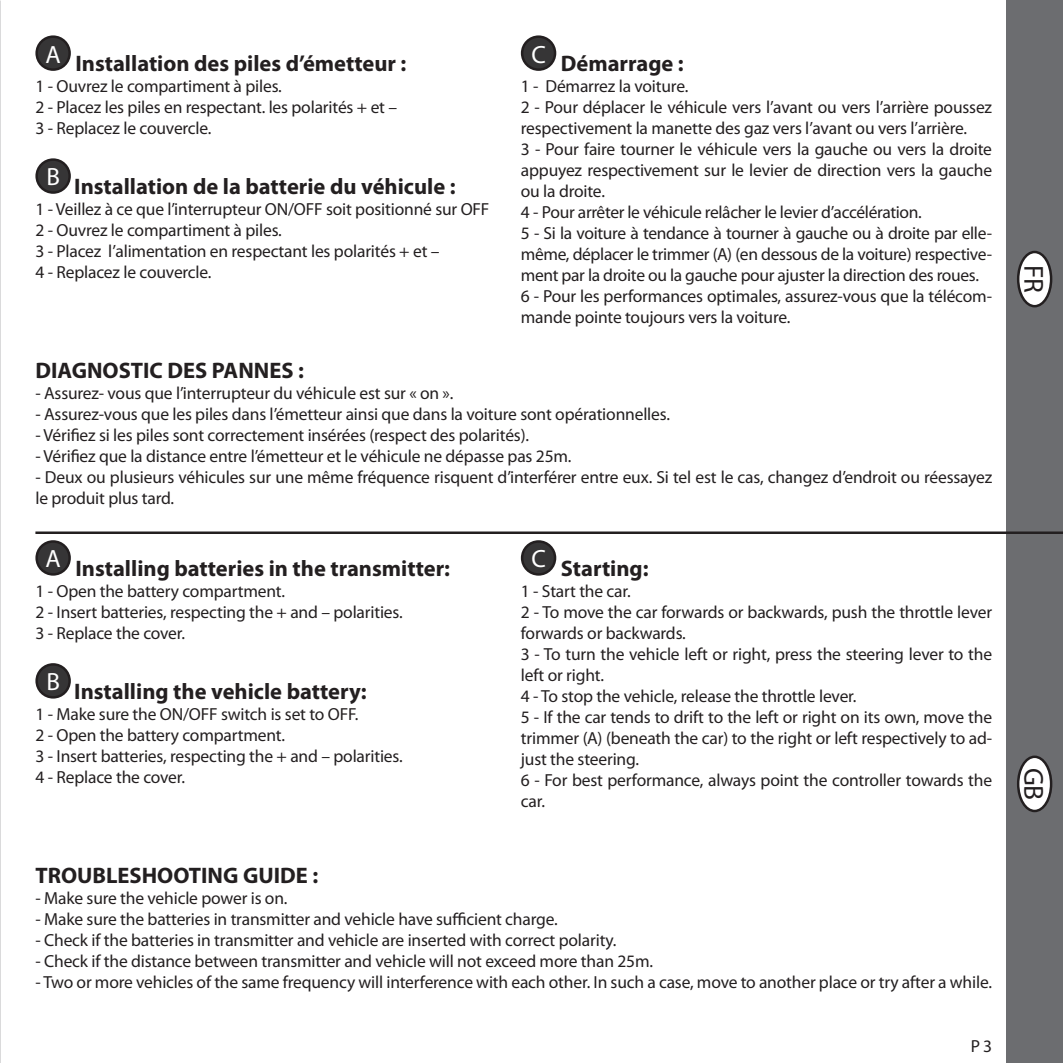
<style>
.page{position:relative;width:1063px;height:1063px;background:#fff}
.page>*{position:absolute;margin:0;border:0;box-sizing:border-box;transform-origin:0 0}
.t1{font:27.5px "Myriad Pro";color:#231f20}
.t2{font:700 22.5px "Myriad Pro";color:#231f20}
.t3{font:17.5px/21px "Myriad Pro";letter-spacing:-.01em;color:#231f20}
</style>
<div class="page">
<div style="left:1006px;top:0;width:57px;height:1063px;background:#6c6d70"></div>
<hr style="left:35px;top:531px;width:1028px;height:3px;background:#231f20">
<div style="left:1018px;top:252px;width:33px;height:54px;background:#fff;border-radius:50%"></div>
<div style="left:1017px;top:251px;width:35px;height:56px;border:2px solid #231f20;border-radius:50%"></div>
<div style="left:1018px;top:757px;width:33px;height:54px;background:#fff;border-radius:50%"></div>
<div style="left:1017px;top:756px;width:35px;height:56px;border:2px solid #231f20;border-radius:50%"></div>
<div style="left:37px;top:37px;width:33px;height:33px;background:#363536;border-radius:50%"></div>
<div style="left:35px;top:35px;width:36px;height:36px;border:2px solid #231f20;border-radius:50%"></div>
<div style="left:37px;top:160px;width:33px;height:33px;background:#363536;border-radius:50%"></div>
<div style="left:35px;top:158px;width:36px;height:36px;border:2px solid #231f20;border-radius:50%"></div>
<div style="left:522px;top:37px;width:33px;height:33px;background:#363536;border-radius:50%"></div>
<div style="left:521px;top:35px;width:35px;height:36px;border:2px solid #231f20;border-radius:50%"></div>
<div style="left:37px;top:541px;width:33px;height:33px;background:#363536;border-radius:50%"></div>
<div style="left:35px;top:540px;width:36px;height:36px;border:2px solid #231f20;border-radius:50%"></div>
<div style="left:37px;top:664px;width:33px;height:33px;background:#363536;border-radius:50%"></div>
<div style="left:35px;top:663px;width:36px;height:36px;border:2px solid #231f20;border-radius:50%"></div>
<div style="left:522px;top:541px;width:33px;height:33px;background:#363536;border-radius:50%"></div>
<div style="left:521px;top:540px;width:35px;height:36px;border:2px solid #231f20;border-radius:50%"></div>
<p class="t2" style="left:45px;top:49px;width:362px"><sup>A</sup> Installation des piles d’émetteur :</p>
<p class="t3" style="left:35px;top:75px;width:363px">1 - Ouvrez le compartiment à piles.<br>2 - Placez les piles en respectant. les polarités + et –<br>3 - Replacez le couvercle.</p>
<p class="t2" style="left:46px;top:172px;width:411px"><sup>B</sup> Installation de la batterie du véhicule :</p>
<p class="t3" style="left:35px;top:198px;width:456px">1 - Veillez à ce que l’interrupteur ON/OFF soit positionné sur OFF 2 - Ouvrez le compartiment à piles.<br>3 - Placez l’alimentation en respectant les polarités + et –<br>4 - Replacez le couvercle.</p>
<p class="t2" style="left:531px;top:49px;width:154px"><sup>C</sup> Démarrage :</p>
<p class="t3" style="left:521px;top:75px;width:473px">1 - Démarrez la voiture.<br>2 - Pour déplacer le véhicule vers l’avant ou vers l’arrière poussez respectivement la manette des gaz vers l’avant ou vers l’arrière.<br>3 - Pour faire tourner le véhicule vers la gauche ou vers la droite appuyez respectivement sur le levier de direction vers la gauche ou la droite.<br>4 - Pour arrêter le véhicule relâcher le levier d’accélération.<br>5 - Si la voiture à tendance à tourner à gauche ou à droite par elle&shy;même, déplacer le trimmer (A) (en dessous de la voiture) respective&shy;ment par la droite ou la gauche pour ajuster la direction des roues.<br>6 - Pour les performances optimales, assurez-vous que la télécom&shy;mande pointe toujours vers la voiture.</p>
<p class="t2" style="left:35px;top:356px;width:270px">DIAGNOSTIC DES PANNES :</p>
<p class="t3" style="left:35px;top:383px;width:419px">- Assurez- vous que l’interrupteur du véhicule est sur « on ».</p>
<p class="t3" style="left:35px;top:404px;width:636px">- Assurez-vous que les piles dans l’émetteur ainsi que dans la voiture sont opérationnelles.</p>
<p class="t3" style="left:35px;top:425px;width:495px">- Vérifiez si les piles sont correctement insérées (respect des polarités).</p>
<p class="t3" style="left:35px;top:446px;width:538px">- Vérifiez que la distance entre l’émetteur et le véhicule ne dépasse pas 25m.</p>
<p class="t3" style="left:35px;top:467px;width:958px">- Deux ou plusieurs véhicules sur une même fréquence risquent d’interférer entre eux. Si tel est le cas, changez d’endroit ou réessayez le produit plus tard.</p>
<p class="t2" style="left:45px;top:553px;width:406px"><sup>A</sup> Installing batteries in the transmitter:</p>
<p class="t3" style="left:35px;top:580px;width:369px">1 - Open the battery compartment.<br>2 - Insert batteries, respecting the + and – polarities.<br>3 - Replace the cover.</p>
<p class="t2" style="left:46px;top:676px;width:322px"><sup>B</sup> Installing the vehicle battery:</p>
<p class="t3" style="left:35px;top:703px;width:369px">1 - Make sure the ON/OFF switch is set to OFF.<br>2 - Open the battery compartment.<br>3 - Insert batteries, respecting the + and – polarities.<br>4 - Replace the cover.</p>
<p class="t2" style="left:531px;top:553px;width:119px"><sup>C</sup> Starting:</p>
<p class="t3" style="left:521px;top:580px;width:473px">1 - Start the car.<br>2 - To move the car forwards or backwards, push the throttle lever forwards or backwards.<br>3 - To turn the vehicle left or right, press the steering lever to the left or right.<br>4 - To stop the vehicle, release the throttle lever.<br>5 - If the car tends to drift to the left or right on its own, move the trimmer (A) (beneath the car) to the right or left respectively to ad&shy;just the steering.<br>6 - For best performance, always point the controller towards the car.</p>
<p class="t2" style="left:35px;top:861px;width:284px">TROUBLESHOOTING GUIDE :</p>
<p class="t3" style="left:35px;top:888px;width:254px">- Make sure the vehicle power is on.</p>
<p class="t3" style="left:35px;top:909px;width:524px">- Make sure the batteries in transmitter and vehicle have sufficient charge.</p>
<p class="t3" style="left:35px;top:930px;width:583px">- Check if the batteries in transmitter and vehicle are inserted with correct polarity.</p>
<p class="t3" style="left:35px;top:951px;width:619px">- Check if the distance between transmitter and vehicle will not exceed more than 25m.</p>
<p class="t3" style="left:35px;top:972px;width:958px">- Two or more vehicles of the same frequency will interference with each other. In such a case, move to another place or try after a while.</p>
<p class="t3" style="left:971px;top:1035px;width:23px">P 3</p>
<h1 class="t1" style="left:1051px;top:265px;width:29px;rotate:90deg">FR</h1>
<h1 class="t1" style="left:1051px;top:768px;width:34px;rotate:90deg">GB</h1>
</div>
